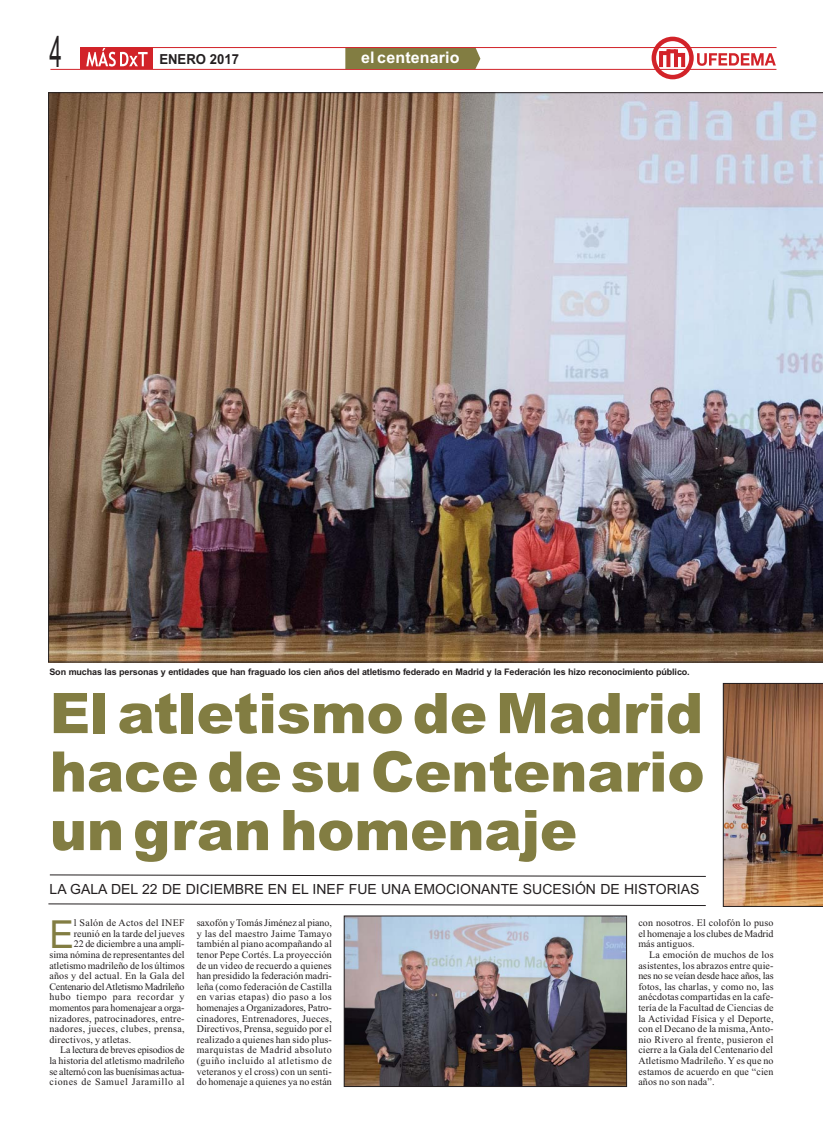
<style>
.page{position:relative;width:823px;height:1134px;background:#fff}
.page>*{position:absolute;margin:0;border:0;box-sizing:border-box;transform-origin:0 0}
.t1{font:900 56px/58.5px "Arial";letter-spacing:-.005em;color:#827d42;text-align:justify}
.t2{font:43.5px "Arial Narrow";color:#231f20;scale:.63 1}
.t3{font:38.6px "Arial";color:#827d42;scale:.95 1}
.t4{font:700 16px "Arial";letter-spacing:.01em;color:#fff}
.t5{font:14px "Arial";color:#231f20}
.t6{font:700 13.8px "Arial";color:#231f20;scale:.95 1}
.t7{font:10px/10.6px "Times New Roman";letter-spacing:.01em;color:#231f20;text-align:justify}
.t8{font:10px "Times New Roman";letter-spacing:-.01em;color:#231f20}
.t9{font:10px "Times New Roman";letter-spacing:-.015em;color:#231f20}
.t10{font:10px "Times New Roman";letter-spacing:.05em;color:#231f20}
.t11{font:10px "Times New Roman";letter-spacing:-.025em;color:#231f20}
.t12{font:10px "Times New Roman";letter-spacing:.03em;color:#231f20}
.t13{font:10px "Times New Roman";letter-spacing:-.02em;color:#231f20}
.t14{font:700 9px "Arial";letter-spacing:-.015em;color:#231f20}
</style>
<div class="page">
<svg style="left:345px;top:48px;width:135px;height:21px"></svg>
<hr style="left:103px;top:47px;width:673px;height:1px;background:#d22329">
<hr style="left:50px;top:69px;width:726px;height:1px;background:#d22329">
<svg style="left:651px;top:37px;width:124px;height:42px"></svg>
<div style="left:347px;top:50px;width:126px;height:18px;background:#827d42"></div>
<div style="left:80px;top:47px;width:73px;height:22px;background:#d22329"></div>
<svg style="left:49px;top:874px;width:657px;height:3px"></svg>
<svg style="left:48px;top:903px;width:658px;height:3px"></svg>
<svg style="left:86px;top:48px;width:61px;height:19px"></svg>
<img style="left:722px;top:683px;width:100px;height:223px">
<img style="left:48px;top:93px;width:774px;height:569px">
<img style="left:346px;top:918px;width:278px;height:167px">
<div style="left:344px;top:916px;width:282px;height:171px;border:1px solid #231f20"></div>
<p class="t2" style="left:49px;top:26px;width:21px">4</p>
<p class="t6" style="left:159px;top:54px;width:85px">ENERO 2017</p>
<p class="t4" style="left:361px;top:52px;width:100px">el centenario</p>
<p class="t14" style="left:49px;top:668px;width:641px">Son muchas las personas y entidades que han fraguado los cien años del atletismo federado en Madrid y la Federación les hizo reconocimiento público.</p>
<p class="t1" style="left:50px;top:690px;width:656px">El atletismo de Madrid hace de su Centenario un gran homenaje</p>
<p class="t5" style="left:50px;top:880px;width:651px">LA GALA DEL 22 DE DICIEMBRE EN EL INEF FUE UNA EMOCIONANTE SUCESIÓN DE HISTORIAS</p>
<p class="t3" style="left:49px;top:912px;width:27px">E</p>
<p class="t7" style="left:74px;top:918px;width:112px">l Salón de Actos del INEF</p>
<p class="t7" style="left:74px;top:929px;width:112px">reunió en la tarde del jueves</p>
<p class="t8" style="left:74px;top:940px;width:112px">22 de diciembre a una amplí-</p>
<p class="t7" style="left:49px;top:950px;width:137px">sima nómina de representantes del</p>
<p class="t7" style="left:49px;top:961px;width:137px">atletismo madrileño de los últimos</p>
<p class="t7" style="left:49px;top:971px;width:137px">años y del actual. En la Gala del</p>
<p class="t11" style="left:49px;top:983px;width:137px">Centenario del Atletismo Madrileño</p>
<p class="t10" style="left:49px;top:993px;width:137px">hubo tiempo para recordar y</p>
<p class="t8" style="left:49px;top:1004px;width:137px">momentos para homenajear a orga-</p>
<p class="t7" style="left:49px;top:1014px;width:137px">nizadores, patrocinadores, entre-</p>
<p class="t12" style="left:49px;top:1025px;width:137px">nadores, jueces, clubes, prensa,</p>
<p class="t7" style="left:49px;top:1035px;width:83px">directivos, y atletas.</p>
<p class="t13" style="left:60px;top:1046px;width:126px">La lectura de breves episodios de</p>
<p class="t7" style="left:49px;top:1056px;width:137px">la historia del atletismo madrileño</p>
<p class="t9" style="left:49px;top:1068px;width:137px">se alternó con las buenísimas actua-</p>
<p class="t10" style="left:49px;top:1078px;width:137px">ciones de Samuel Jaramillo al</p>
<p class="t7" style="left:196px;top:918px;width:137px">saxofón y Tomás Jiménez al piano, y las del maestro Jaime Tamayo también al piano acompañando al tenor Pepe Cortés. La proyección de un video de recuerdo a quienes han presidido la federación madri&shy;leña (como federación de Castilla en varias etapas) dio paso a los homenajes a Organizadores, Patro&shy;cinadores, Entrenadores, Jueces, Directivos, Prensa, seguido por el realizado a quienes han sido plus&shy;marquistas de Madrid absoluto (guiño incluido al atletismo de veteranos y el cross) con un senti&shy;do homenaje a quienes ya no están</p>
<p class="t7" style="left:638px;top:918px;width:137px">con nosotros. El colofón lo puso</p>
<p class="t8" style="left:638px;top:930px;width:137px">el homenaje a los clubes de Madrid</p>
<p class="t7" style="left:638px;top:940px;width:58px">más antiguos.</p>
<p class="t7" style="left:648px;top:950px;width:126px">La emoción de muchos de los</p>
<p class="t7" style="left:638px;top:961px;width:137px">asistentes, los abrazos entre quie-</p>
<p class="t9" style="left:638px;top:972px;width:137px">nes no se veían desde hace años, las</p>
<p class="t7" style="left:638px;top:982px;width:137px">fotos, las charlas, y como no, las</p>
<p class="t7" style="left:638px;top:993px;width:137px">anécdotas compartidas en la cafe-</p>
<p class="t7" style="left:638px;top:1003px;width:137px">tería de la Facultad de Ciencias de</p>
<p class="t7" style="left:638px;top:1014px;width:137px">la Actividad Física y el Deporte,</p>
<p class="t7" style="left:638px;top:1024px;width:137px">con el Decano de la misma, Anto-</p>
<p class="t7" style="left:638px;top:1035px;width:137px">nio Rivero al frente, pusieron el</p>
<p class="t7" style="left:638px;top:1046px;width:136px">cierre a la Gala del Centenario del</p>
<p class="t7" style="left:638px;top:1056px;width:137px">Atletismo Madrileño. Y es que no</p>
<p class="t7" style="left:638px;top:1067px;width:137px">estamos de acuerdo en que “cien</p>
<p class="t7" style="left:638px;top:1077px;width:78px">años no son nada”.</p>
</div>
